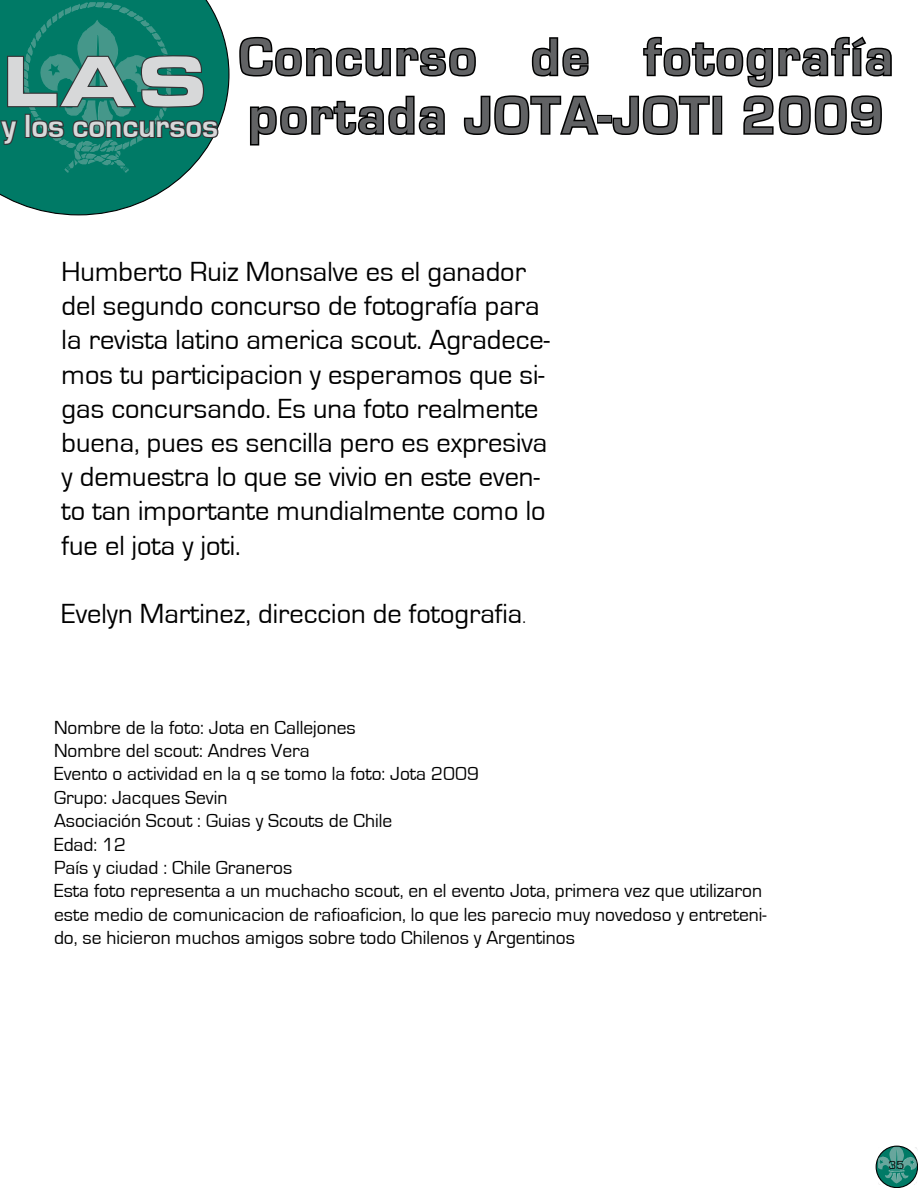
<style>
.page{position:relative;width:918px;height:1188px;background:#fff}
.page>*{position:absolute;margin:0;border:0;box-sizing:border-box;transform-origin:0 0}
.t1{font:900 73.8px "Eurostile Extended";color:#d7d8d9}
.t2{font:700 54px/58.5px "Eurostile";letter-spacing:.04em;color:#616264}
.t3{font:700 33px "Eurostile";color:#d7d8d9}
.t4{font:28.5px/34.2px "Eurostile";color:#000}
.t5{font:19.5px/23.4px "Eurostile";color:#000}
.t6{font:12px "Eurostile";color:#000;scale:1.06 1}
.s1{font-size:18px}
</style>
<div class="page">
<svg style="left:0;top:0;width:230px;height:216px"></svg>
<img style="left:45px;top:2px;width:105px;height:52px">
<svg style="left:6px;top:54px;width:199px;height:55px"></svg>
<svg style="left:0;top:119px;width:19px;height:27px"></svg>
<div style="left:25px;top:114px;width:6px;height:24px;border:2px solid #333234"></div>
<svg style="left:30px;top:119px;width:190px;height:21px"></svg>
<svg style="left:239px;top:36px;width:362px;height:110px"></svg>
<div style="left:597px;top:115px;width:15px;height:9px;border:3px solid #000"></div>
<svg style="left:611px;top:36px;width:281px;height:99px"></svg>
<svg style="left:876px;top:1146px;width:42px;height:42px"></svg>
<div style="left:876px;top:1146px;width:42px;height:42px;border:1px solid #000;border-radius:50%"></div>
<img style="left:878px;top:1147px;width:40px;height:25px">
<h1 class="t1" style="left:2px;top:38px;width:208px">LAS</h1>
<h3 class="t3" style="left:2px;top:108px;width:218px">y los concursos</h3>
<h2 class="t2" style="left:239px;top:29px;width:656px">Concurso de fotografía portada JOTA-JOTI 2009</h2>
<p class="t4" style="left:62px;top:255px;width:490px">Humberto Ruiz Monsalve es el ganador del segundo concurso de fotografía para la revista latino america scout. Agradece&shy;mos tu participacion y esperamos que si&shy;gas concursando. Es una foto realmente buena, pues es sencilla pero es expresiva y demuestra lo que se vivio en este even&shy;to tan importante mundialmente como lo fue el jota y joti.</p>
<h3 class="t4" style="left:62px;top:597px;width:466px">Evelyn Martinez, direccion de fotografia<span class="s1">.</span></h3>
<p class="t5" style="left:54px;top:716px;width:714px">Nombre de la foto: Jota en Callejones<br>Nombre del scout: Andres Vera<br>Evento o actividad en la q se tomo la foto: Jota 2009<br>Grupo: Jacques Sevin<br>Asociación Scout : Guias y Scouts de Chile<br>Edad: 12<br>País y ciudad : Chile Graneros<br>Esta foto representa a un muchacho scout, en el evento Jota, primera vez que utilizaron este medio de comunicacion de rafioaficion, lo que les parecio muy novedoso y entreteni&shy;do, se hicieron muchos amigos sobre todo Chilenos y Argentinos</p>
<p class="t6" style="left:889px;top:1159px;width:16px">35</p>
</div>
